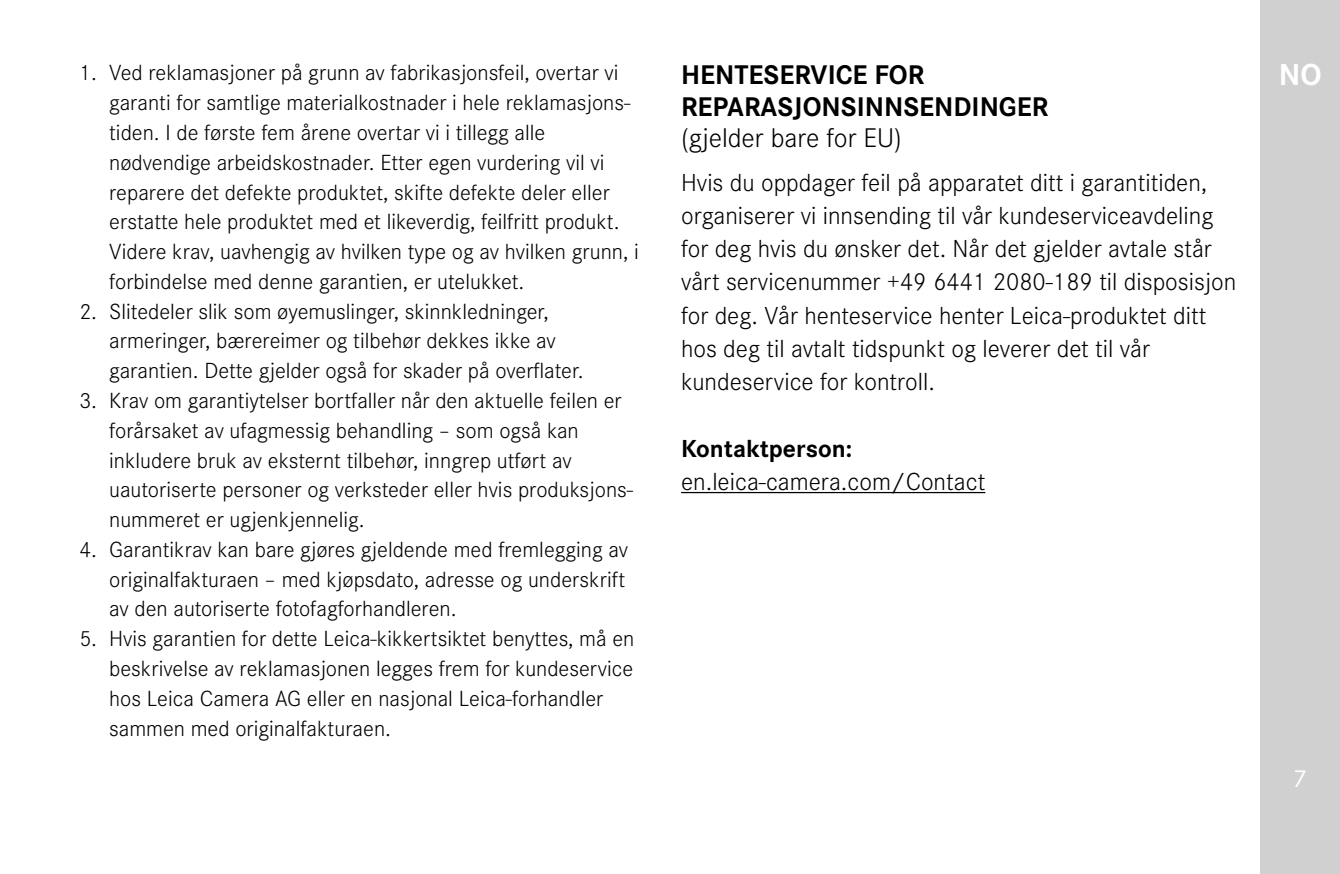
<style>
.page{position:relative;width:1340px;height:874px;background:#fff}
.page>*{position:absolute;margin:0;border:0;box-sizing:border-box;transform-origin:0 0}
.t1{font:700 31.5px "Corporate S";color:#fff}
.Heading____Heading_0{font:700 28px/31.5px "Corporate S";color:#000}
.Heading____Heading_0-2{font:300 28px "Corporate S";color:#000}
.Text____Body_Text{font:300 25.55px/33.2px "Corporate S";color:#000}
.Text____Body_Text-2{font:700 25.55px "Corporate S";color:#000}
.t2{font:25.55px "Corporate S";color:#fff}
.t3{font:300 22.75px/29.8px "Corporate S";color:#000}
</style>
<div class="page">
<div style="left:1260px;top:0;width:79px;height:873px;background:#d0d0d0"></div>
<hr style="left:681px;top:491px;width:304px;height:2px;background:#000">
<p class="t3" style="left:109px;top:57px;width:531px;text-indent:-30px">1. Ved reklamasjoner på grunn av fabrikasjonsfeil, overtar vi garanti for samtlige materialkostnader i hele reklamasjons&shy;tiden. I de første fem årene overtar vi i tillegg alle nødvendige arbeidskostnader. Etter egen vurdering vil vi reparere det defekte produktet, skifte defekte deler eller erstatte hele produktet med et likeverdig, feilfritt produkt.<br>Videre krav, uavhengig av hvilken type og av hvilken grunn, i forbindelse med denne garantien, er utelukket.</p>
<p class="t3" style="left:109px;top:295px;width:476px;text-indent:-30px">2. Slitedeler slik som øyemuslinger, skinnkledninger, armeringer, bærereimer og tilbehør dekkes ikke av garantien. Dette gjelder også for skader på overflater.</p>
<p class="t3" style="left:109px;top:384px;width:525px;text-indent:-30px">3. Krav om garantiytelser bortfaller når den aktuelle feilen er forårsaket av ufagmessig behandling – som også kan inkludere bruk av eksternt tilbehør, inngrep utført av uautoriserte personer og verksteder eller hvis produksjons&shy;nummeret er ugjenkjennelig.</p>
<p class="t3" style="left:109px;top:533px;width:520px;text-indent:-30px">4. Garantikrav kan bare gjøres gjeldende med fremlegging av originalfakturaen – med kjøpsdato, adresse og underskrift av den autoriserte fotofagforhandleren.</p>
<p class="t3" style="left:109px;top:622px;width:526px;text-indent:-30px">5. Hvis garantien for dette Leica-kikkertsiktet benyttes, må en beskrivelse av reklamasjonen legges frem for kundeservice hos Leica Camera AG eller en nasjonal Leica-forhandler sammen med originalfakturaen.</p>
<p class="Heading____Heading_0" style="left:681px;top:57px;width:369px">HENTESERVICE FOR<br>REPARASJONSINNSENDINGER</p>
<p class="Heading____Heading_0-2" style="left:681px;top:118px;width:222px">(gjelder bare for EU)</p>
<p class="Text____Body_Text" style="left:681px;top:164px;width:556px">Hvis du oppdager feil på apparatet ditt i garantitiden, organiserer vi innsending til vår kundeserviceavdeling for deg hvis du ønsker det. Når det gjelder avtale står vårt servicenummer +49 6441 2080-189 til disposisjon for deg. Vår henteservice henter Leica-produktet ditt hos deg til avtalt tidspunkt og leverer det til vår kundeservice for kontroll.</p>
<p class="Text____Body_Text-2" style="left:681px;top:428px;width:173px">Kontaktperson:</p>
<p class="Text____Body_Text" style="left:681px;top:463px;width:306px">en.leica-camera.com/Contact</p>
<h1 class="t1" style="left:1278px;top:49px;width:44px">NO</h1>
<p class="t2" style="left:1293px;top:759px;width:15px">7</p>
</div>
